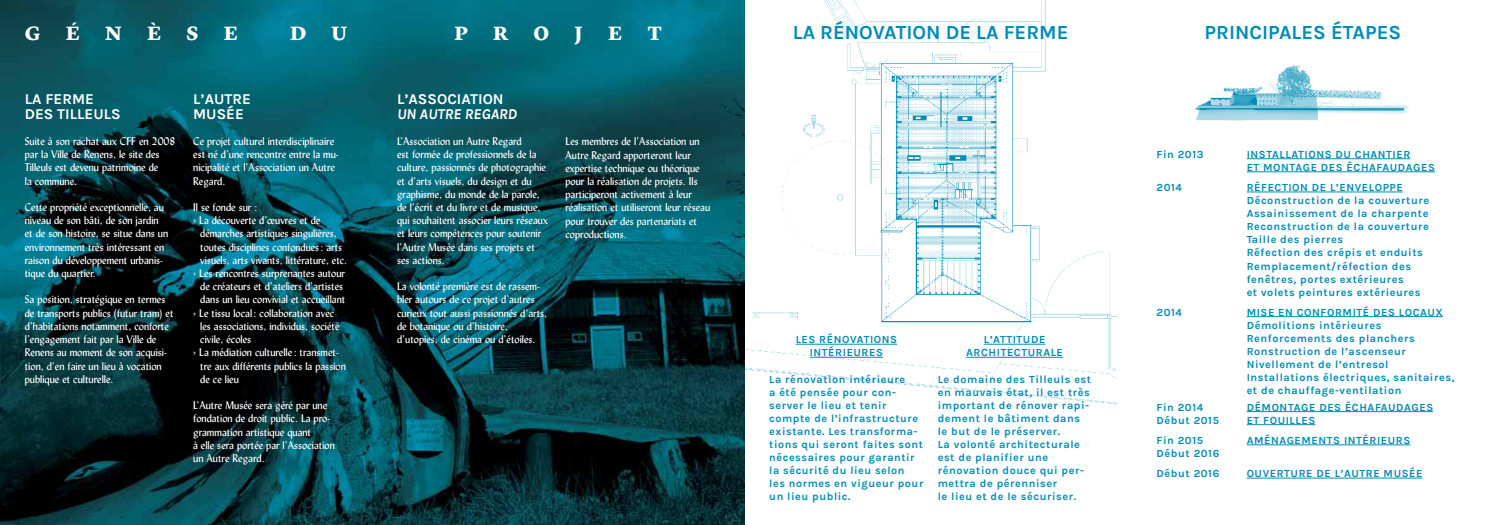
<style>
.page{position:relative;width:1489px;height:525px;background:#fff}
.page>*{position:absolute;margin:0;border:0;box-sizing:border-box;transform-origin:0 0}
.t1{font:700 20px "Karla";color:#008cb5}
.t2{font:900 20px "Lyon Text";color:#fff}
.t3{font:700 15px/15px "Karla";color:#fff}
.t4{font:italic 700 15px "Karla";color:#fff}
.t5{font:11px/13.2px "Lydian BT";color:#fff}
.t6{font:700 10.88px/13px "Karla";letter-spacing:.05em;color:#008cb5}
</style>
<div class="page">
<img style="left:745px;top:0;width:371px;height:405px">
<img style="left:1195px;top:65px;width:214px;height:56px">
<img style="left:0;top:0;width:744px;height:524px">
<hr style="left:983px;top:344px;width:62px;height:1px;background:#008cb5">
<hr style="left:966px;top:357px;width:96px;height:1px;background:#008cb5">
<hr style="left:795px;top:344px;width:102px;height:1px;background:#008cb5">
<hr style="left:809px;top:357px;width:74px;height:1px;background:#008cb5">
<hr style="left:1246px;top:158px;width:164px;height:1px;background:#008cb5">
<hr style="left:1246px;top:171px;width:188px;height:1px;background:#008cb5">
<hr style="left:1246px;top:191px;width:156px;height:1px;background:#008cb5">
<hr style="left:1246px;top:316px;width:196px;height:1px;background:#008cb5">
<hr style="left:1246px;top:411px;width:187px;height:1px;background:#008cb5">
<hr style="left:1246px;top:424px;width:69px;height:1px;background:#008cb5">
<hr style="left:1246px;top:444px;width:164px;height:1px;background:#008cb5">
<hr style="left:1246px;top:477px;width:176px;height:1px;background:#008cb5">
<h1 class="t2" style="left:25px;top:18px;width:17px">G</h1>
<h1 class="t2" style="left:66px;top:18px;width:16px">É</h1>
<h1 class="t2" style="left:105px;top:18px;width:18px">N</h1>
<h1 class="t2" style="left:147px;top:18px;width:16px">È</h1>
<h1 class="t2" style="left:186px;top:18px;width:13px">S</h1>
<h1 class="t2" style="left:224px;top:18px;width:16px">E</h1>
<h1 class="t2" style="left:290px;top:18px;width:18px">D</h1>
<h1 class="t2" style="left:331px;top:18px;width:17px">U</h1>
<h1 class="t2" style="left:454px;top:18px;width:15px">P</h1>
<h1 class="t2" style="left:493px;top:18px;width:91px">ROJ</h1>
<h1 class="t2" style="left:608px;top:18px;width:16px">E</h1>
<h1 class="t2" style="left:647px;top:18px;width:16px">T</h1>
<h2 class="t3" style="left:25px;top:91px;width:97px">La Ferme des Ti lleuls</h2>
<p class="t5" style="left:25px;top:134px;width:152px">Suite à son rachat aux CFF en 2008 par la Ville de Renens, le site des<br>Tilleuls est devenu patrimoine de<br>la commune.</p>
<p class="t5" style="left:25px;top:200px;width:145px">Cette propriété exceptionnelle, au niveau de son bâti, de son jardin et de son histoire, se situe dans un environnement très intéressant en raison du développement urbanis&shy;tique du quartier.</p>
<p class="t5" style="left:25px;top:293px;width:150px">Sa position, stratégique en termes de transports publics (futur tram) et d’habitations notamment, conforte l’engagement fait par la Ville de Renens au moment de son acquisi&shy;tion, d’en faire un lieu à vocation publique et culturelle.</p>
<h2 class="t3" style="left:193px;top:91px;width:59px">L’Autre<br>Musée</h2>
<p class="t5" style="left:193px;top:134px;width:147px">Ce projet culturel interdisciplinaire est né d’une rencontre entre la mu&shy;nicipalité et l’Association un Autre<br>Regard.</p>
<p class="t5" style="left:193px;top:200px;width:66px">Il se fonde sur :</p>
<p class="t5" style="left:193px;top:213px;width:128px">› La découverte d’œuvres et de</p>
<p class="t5" style="left:200px;top:227px;width:138px">démarches artistiques singulières,</p>
<p class="t5" style="left:200px;top:240px;width:143px">toutes disciplines confondues: arts</p>
<p class="t5" style="left:200px;top:253px;width:148px">visuels, arts vivants, littérature, etc.</p>
<p class="t5" style="left:193px;top:266px;width:153px">› Les rencontres surprenantes autour</p>
<p class="t5" style="left:200px;top:279px;width:144px">de créateurs et d’ateliers d’artistes</p>
<p class="t5" style="left:200px;top:293px;width:147px">dans un lieu convivial et accueillant</p>
<p class="t5" style="left:193px;top:306px;width:143px">› Le tissu local: collaboration avec</p>
<p class="t5" style="left:200px;top:319px;width:141px">les associations, individus, société</p>
<p class="t5" style="left:200px;top:332px;width:52px">civile, écoles</p>
<p class="t5" style="left:193px;top:345px;width:147px">› La médiation culturelle : transmet-</p>
<p class="t5" style="left:200px;top:359px;width:147px">tre aux différents publics la passion</p>
<p class="t5" style="left:200px;top:372px;width:40px">de ce lieu</p>
<p class="t5" style="left:193px;top:398px;width:143px">L’Autre Musée sera géré par une fondation de droit public. La pro&shy;grammation artistique quant<br>à elle sera portée par l’Association un Autre Regard.</p>
<h2 class="t3" style="left:397px;top:91px;width:90px">L’Association</h2>
<h2 class="t4" style="left:397px;top:105px;width:122px">UN AUTRE REGARD</h2>
<p class="t5" style="left:397px;top:134px;width:152px">L’Association un Autre Regard<br>est formée de professionnels de la culture, passionnés de photographie et d’arts visuels, du design et du graphisme, du monde de la parole, de l’écrit et du livre et de musique, qui souhaitent associer leurs réseaux et leurs compétences pour soutenir l’Autre Musée dans ses projets et ses actions.</p>
<p class="t5" style="left:397px;top:279px;width:152px">La volonté première est de rassem&shy;bler autours de ce projet d’autres curieux tout aussi passionnés d’arts, de botanique ou d’histoire, d’utopies, de cinéma ou d’étoiles.</p>
<p class="t5" style="left:565px;top:135px;width:146px">Les membres de l’Association un<br>Autre Regard apporteront leur expertise technique ou théorique pour la réalisation de projets. Ils participeront activement à leur réalisation et utiliseront leur réseau pour trouver des partenariats et coproductions.</p>
<h1 class="t1" style="left:792px;top:20px;width:66px">La rénov</h1>
<h1 class="t1" style="left:884px;top:20px;width:34px">ation</h1>
<h1 class="t1" style="left:945px;top:20px;width:124px">de la ferme</h1>
<p class="t6" style="left:795px;top:333px;width:47px">Les rénov</p>
<p class="t6" style="left:856px;top:333px;width:21px">ation</p>
<p class="t6" style="left:890px;top:333px;width:8px">s</p>
<p class="t6" style="left:809px;top:346px;width:75px">intéri eures</p>
<p class="t6" style="left:769px;top:372px;width:156px">La rénovation intérieure<br>a été pensée pour con&shy;server le lieu et tenir compte de l’infrastructure existante. Les transforma&shy;tions qui seront faites sont nécessaires pour garantir la sécurité du lieu selon<br>les normes en vigueur pour un lieu public.</p>
<p class="t6" style="left:966px;top:333px;width:98px;text-align:center">L’attitude architecturale</p>
<p class="t6" style="left:937px;top:372px;width:155px">Le domaine des Tilleuls est en mauvais état, il est très important de rénover rapi&shy;dement le bâtiment dans le but de le préserver.<br>La volonté architecturale est de planifier une rénovation douce qui per&shy;mettra de pérenniser<br>le lieu et de le sécuriser.</p>
<h1 class="t1" style="left:1204px;top:20px;width:35px">princi</h1>
<h1 class="t1" style="left:1268px;top:20px;width:134px">pales étapes</h1>
<p class="t6" style="left:1156px;top:148px;width:48px">Fin 2013</p>
<p class="t6" style="left:1246px;top:148px;width:65px">In stallation</p>
<p class="t6" style="left:1246px;top:148px;width:190px;text-indent:78px">s du chantier<br>et montage des échafaudages</p>
<p class="t6" style="left:1156px;top:181px;width:27px">2014</p>
<p class="t6" style="left:1246px;top:181px;width:49px">réfection</p>
<p class="t6" style="left:1246px;top:181px;width:184px;text-indent:65px">de l’enveloppe<br>Déconstruction de la couverture</p>
<p class="t6" style="left:1156px;top:207px;width:34px">A</p>
<p class="t6" style="left:1253px;top:207px;width:176px">ssainissement de la charpente</p>
<p class="t6" style="left:1156px;top:220px;width:34px">R</p>
<p class="t6" style="left:1254px;top:220px;width:176px">econstruction de la couverture</p>
<p class="t6" style="left:1156px;top:233px;width:33px">T</p>
<p class="t6" style="left:1251px;top:233px;width:93px">aille des pierres</p>
<p class="t6" style="left:1156px;top:246px;width:34px">R</p>
<p class="t6" style="left:1254px;top:246px;width:170px">éfection des crépis et enduits</p>
<p class="t6" style="left:1156px;top:259px;width:34px">R</p>
<p class="t6" style="left:1246px;top:259px;width:175px;text-indent:8px">emplacement/réfection des fenêtres, portes extérieures<br>et volets peintures extérieures</p>
<p class="t6" style="left:1246px;top:305px;width:198px;text-indent:88px">rmité des locaux<br>Démolitions intérieures</p>
<p class="t6" style="left:1156px;top:331px;width:34px">R</p>
<p class="t6" style="left:1254px;top:331px;width:162px">enforcements des planchers</p>
<p class="t6" style="left:1156px;top:345px;width:34px">R</p>
<p class="t6" style="left:1156px;top:305px;width:27px">2014</p>
<p class="t6" style="left:1246px;top:305px;width:59px">mise en confo</p>
<p class="t6" style="left:1246px;top:345px;width:209px;text-indent:8px">onstruction de l’ascenseur<br>Nivellement de l’entresol<br>Installations électriques, sanitaires, et de chauffage-ventilation</p>
<p class="t6" style="left:1156px;top:400px;width:48px">Fin 2014</p>
<p class="t6" style="left:1246px;top:400px;width:188px">démontage des échafaudages</p>
<p class="t6" style="left:1156px;top:413px;width:64px">Début 2015</p>
<p class="t6" style="left:1246px;top:413px;width:70px">et foui lles</p>
<p class="t6" style="left:1156px;top:433px;width:48px">Fin 2015</p>
<p class="t6" style="left:1246px;top:433px;width:165px">aménagements intérieurs</p>
<p class="t6" style="left:1156px;top:443px;width:64px;line-height:20.1px">Début 2016<br>Début 2016</p>
<p class="t6" style="left:1246px;top:467px;width:177px">Ouverture de l’autre musée</p>
</div>
